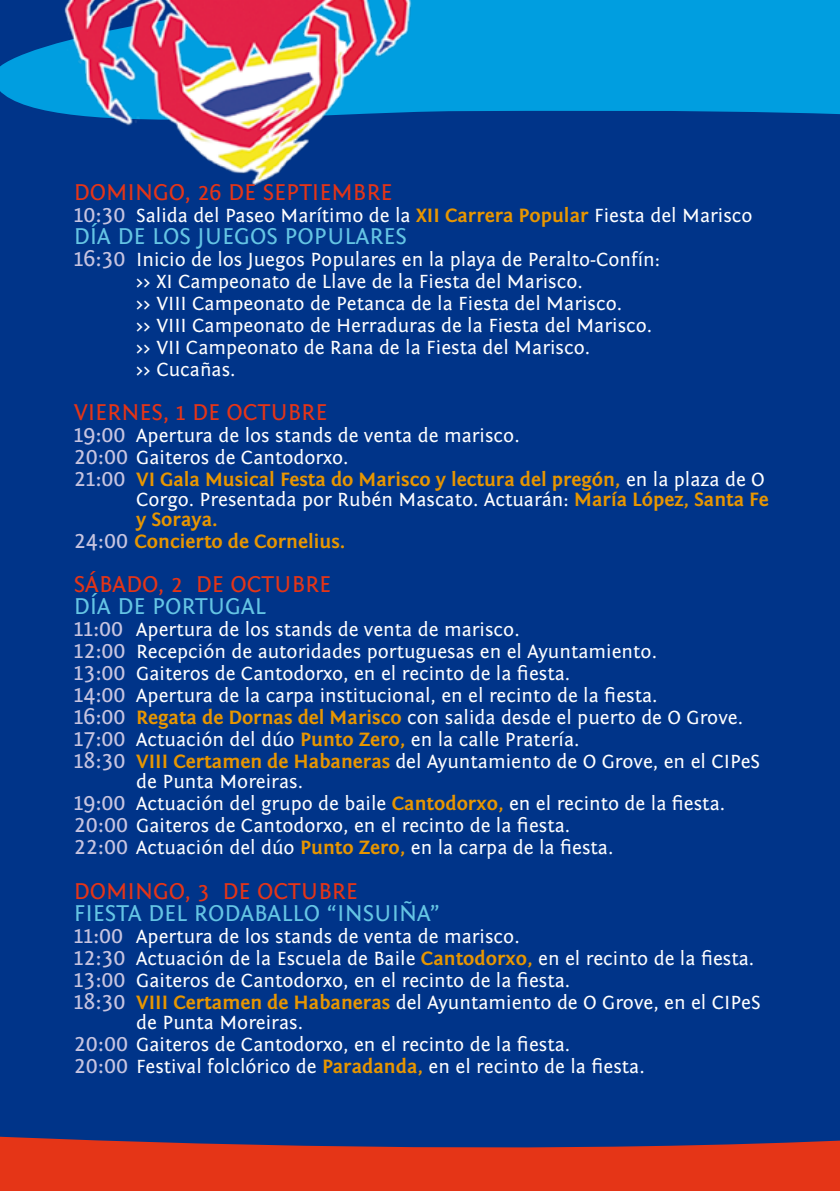
<style>
.page{position:relative;width:840px;height:1191px;background:#fff}
.page>*{position:absolute;margin:0;border:0;box-sizing:border-box;transform-origin:0 0}
.t1{font:24px "Fontin Sans";color:#e53517}
.t2{font:24px "Fontin Sans";color:#65c5e4}
.t3{font:20px/22px "Fontin Sans";color:#fff}
.t4{font:700 20px "Fontin Sans";color:#e89600}
.s1{font-size:24px;color:#c7c4e0}
.s2{font-weight:700;color:#e89600}
.s3{font-weight:400;font-size:24px;color:#c7c4e0}
</style>
<div class="page">
<div style="left:0;top:12px;width:839px;height:1090px;background:#003489"></div>
<svg style="left:0;top:1102px;width:839px;height:89px;background:#78344d"></svg>
<svg style="left:0;top:0;width:839px;height:12px;background:#0091d5"></svg>
<img style="left:55px;top:0;width:363px;height:184px">
<p class="t1" style="left:74px;top:179px;width:320px">DOMINGO, 26 DE SEPTIEMBRE</p>
<p class="t3" style="left:74px;top:205px;width:680px"><span class="s1">10:30</span> Salida del Paseo Marítimo de la <span class="s2">XII Carrera Popular</span> Fiesta del Marisco</p>
<p class="t2" style="left:74px;top:223px;width:334px">DÍA DE LOS JUEGOS POPULARES</p>
<p class="t3" style="left:136px;top:249px;width:525px;text-indent:-62px"><span class="s1">16:30</span> Inicio de los Juegos Populares en la playa de Peralto-Confín: &gt;&gt; XI Campeonato de Llave de la Fiesta del Marisco.<br>&gt;&gt; VIII Campeonato de Petanca de la Fiesta del Marisco.<br>&gt;&gt; VIII Campeonato de Herraduras de la Fiesta del Marisco. &gt;&gt; VII Campeonato de Rana de la Fiesta del Marisco.<br>&gt;&gt; Cucañas.</p>
<p class="t1" style="left:74px;top:399px;width:255px">VIERNES, 1 DE OCTUBRE</p>
<p class="t3" style="left:74px;top:425px;width:692px"><span class="s1">19:00</span> Apertura de los stands de venta de marisco.<br><span class="s1">20:00</span> Gaiteros de Cantodorxo.<br><span class="s1">21:00</span> <span class="s2">VI Gala Musical Festa do Marisco y lectura del pregón,</span> en la plaza de O</p>
<p class="t3" style="left:136px;top:490px;width:633px;line-height:20px">Corgo. Presentada por Rubén Mascato. Actuarán: <span class="s2">María López, Santa Fe y Soraya.</span></p>
<p class="t4" style="left:74px;top:531px;width:273px"><span class="s3">24:00</span> Concierto de Cornelius.</p>
<p class="t1" style="left:74px;top:571px;width:259px">SÁBADO, 2 DE OCTUBRE</p>
<p class="t2" style="left:74px;top:593px;width:194px">DÍA DE PORTUGAL</p>
<p class="t3" style="left:74px;top:619px;width:687px"><span class="s1">11:00</span> Apertura de los stands de venta de marisco.<br><span class="s1">12:00</span> Recepción de autoridades portuguesas en el Ayuntamiento.<br><span class="s1">13:00</span> Gaiteros de Cantodorxo, en el recinto de la fiesta.<br><span class="s1">14:00</span> Apertura de la carpa institucional, en el recinto de la fiesta.<br><span class="s1">16:00</span> <span class="s2">Regata de Dornas del Marisco</span> con salida desde el puerto de O Grove.<br><span class="s1">17:00</span> Actuación del dúo <span class="s2">Punto Zero,</span> en la calle Pratería.<br><span class="s1">18:30</span> <span class="s2">VIII Certamen de Habaneras</span> del Ayuntamiento de O Grove, en el CIPeS</p>
<p class="t3" style="left:74px;top:771px;width:652px;text-indent:62px">de Punta Moreiras.<br><span class="s1">19:00</span> Actuación del grupo de baile <span class="s2">Cantodorxo,</span> en el recinto de la fiesta.<br><span class="s1">20:00</span> Gaiteros de Cantodorxo, en el recinto de la fiesta.<br><span class="s1">22:00</span> Actuación del dúo <span class="s2">Punto Zero,</span> en la carpa de la fiesta.</p>
<p class="t1" style="left:74px;top:877px;width:285px">DOMINGO, 3 DE OCTUBRE</p>
<p class="t2" style="left:74px;top:899px;width:367px">FIESTA DEL RODABALLO “INSUIÑA”</p>
<p class="t3" style="left:74px;top:925px;width:688px"><span class="s1">11:00</span> Apertura de los stands de venta de marisco.<br><span class="s1">12:30</span> Actuación de la Escuela de Baile <span class="s2">Cantodorxo,</span> en el recinto de la fiesta.<br><span class="s1">13:00</span> Gaiteros de Cantodorxo, en el recinto de la fiesta.<br><span class="s1">18:30</span> <span class="s2">VIII Certamen de Habaneras</span> del Ayuntamiento de O Grove, en el CIPeS</p>
<p class="t3" style="left:74px;top:1011px;width:572px;text-indent:62px">de Punta Moreiras.<br><span class="s1">20:00</span> Gaiteros de Cantodorxo, en el recinto de la fiesta.<br><span class="s1">20:00</span> Festival folclórico de <span class="s2">Paradanda,</span> en el recinto de la fiesta.</p>
</div>
